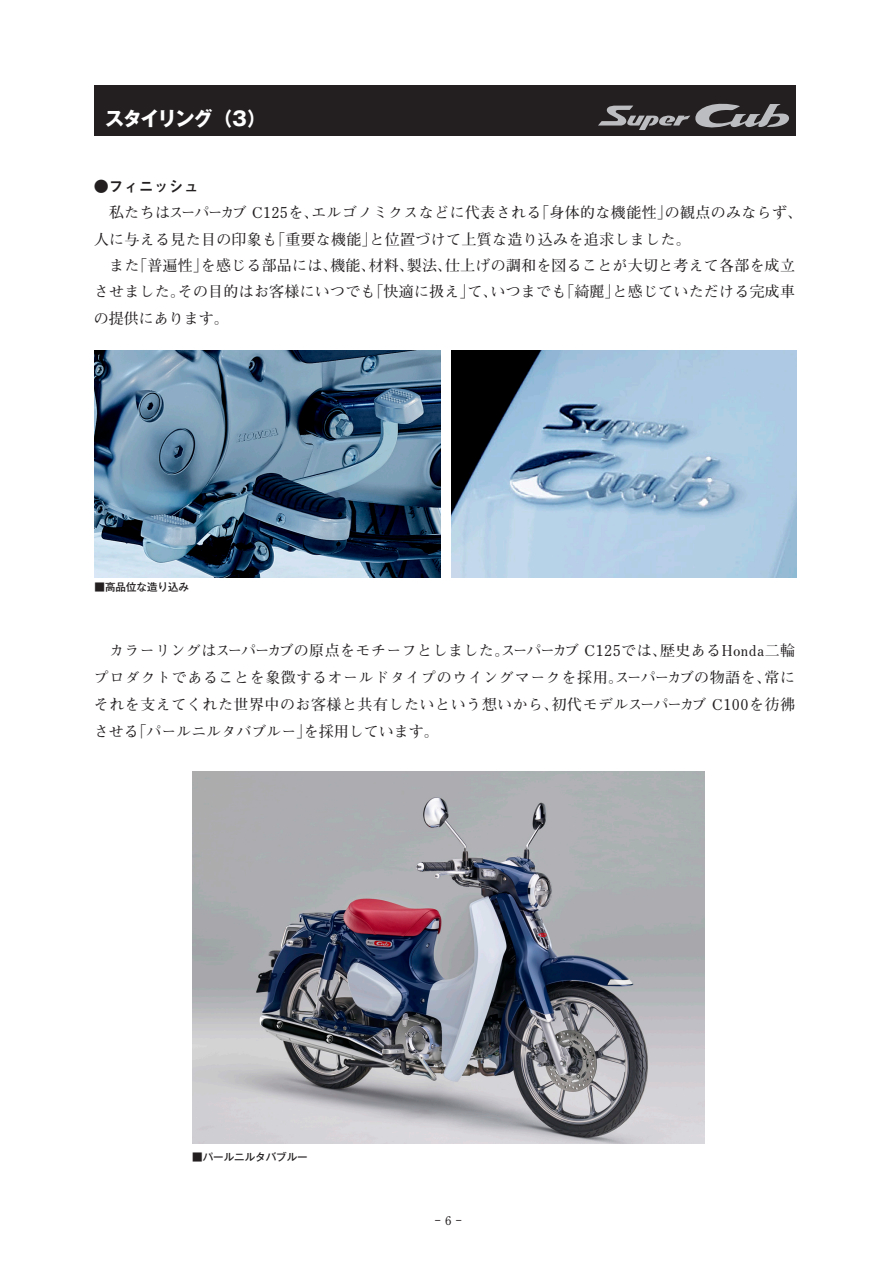
<style>
.page{position:relative;width:893px;height:1263px;background:#fff}
.page>*{position:absolute;margin:0;border:0;box-sizing:border-box;transform-origin:0 0}
.t1{font:700 19.5px "Gothic MB101 Pro";letter-spacing:-.08em;color:#fff}
.t2{font:700 15px/26.4px "Futo Min A101 Pro";letter-spacing:.015em;color:#231f20}
.t3{font:15px "Midashi Go Pr 6 N MB31";color:#231f20}
.t4{font:700 12px "Futo Min A101 Pro";color:#231f20}
.t5{font:500 10.5px "Gothic MB101 Pro";color:#231f20}
</style>
<div class="page">
<div style="left:94px;top:85px;width:701px;height:50px;background:#231f20"></div>
<svg style="left:598px;top:103px;width:191px;height:27px"></svg>
<img style="left:192px;top:771px;width:512px;height:373px">
<img style="left:95px;top:351px;width:345px;height:226px">
<img style="left:451px;top:351px;width:346px;height:226px">
<h1 class="t1" style="left:105px;top:102px;width:163px">スタイリング（3）</h1>
<p class="t3" style="left:94px;top:174px;width:106px">●フィニッシュ</p>
<p class="t2" style="left:94px;top:197px;width:710px;text-indent:15px">私たちはスーパーカブ C125を、エルゴノミクスなどに代表される「身体的な機能性」の観点のみならず、人に与える見た目の印象も「重要な機能」と位置づけて上質な造り込みを追求しました。<br>　また「普遍性」を感じる部品には、機能、材料、製法、仕上げの調和を図ることが大切と考えて各部を成立させました。その目的はお客様にいつでも「快適に扱え」て、いつまでも「綺麗」と感じていただける完成車の提供にあります。</p>
<p class="t5" style="left:95px;top:578px;width:96px">■高品位な造り込み</p>
<p class="t2" style="left:94px;top:635px;width:703px;line-height:27px;text-align:justify;text-indent:15px">カラーリングはスーパーカブの原点をモチーフとしました。スーパーカブ C125では、歴史あるHonda二輪プロダクトであることを象徴するオールドタイプのウイングマークを採用。スーパーカブの物語を、常にそれを支えてくれた世界中のお客様と共有したいという想いから、初代モデルスーパーカブ C100を彷彿させる「パールニルタバブルー」を採用しています。</p>
<p class="t5" style="left:192px;top:1148px;width:117px">■パールニルタバブルー</p>
<p class="t4" style="left:435px;top:1209px;width:29px">‒6‒</p>
</div>
